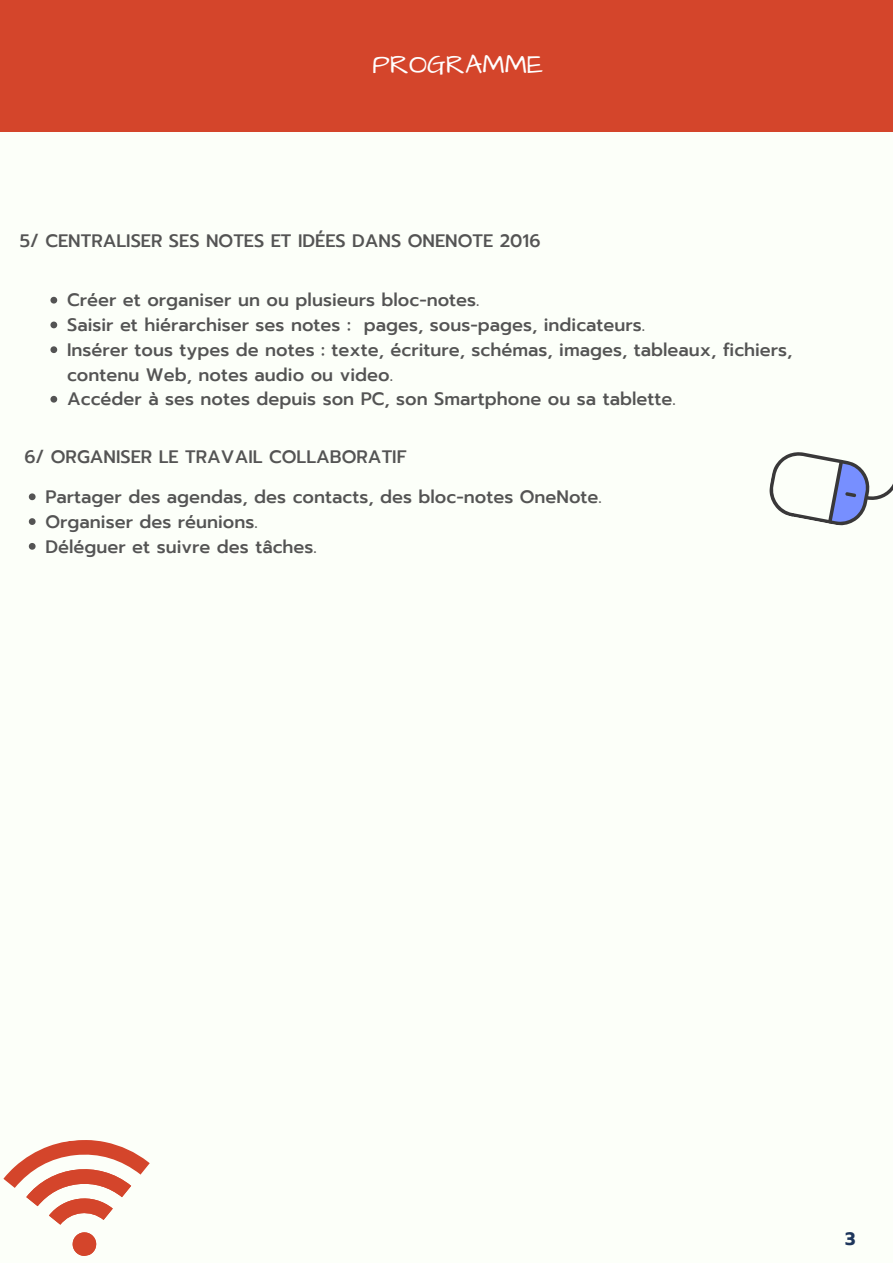
<style>
.page{position:relative;width:893px;height:1263px;background:#fcfff9}
.page>*{position:absolute;margin:0;border:0;box-sizing:border-box;transform-origin:0 0}
.t1{font:27px "Architects Daughter";color:#fff}
.t2{font:500 18px/24.8px "Prompt";color:#545454}
.t3{font:700 18px "Prompt";color:#1e365c}
</style>
<div class="page">
<div style="left:0;top:0;width:893px;height:132px;background:#d4452b"></div>
<svg style="left:50px;top:297px;width:7px;height:7px"></svg>
<svg style="left:50px;top:322px;width:7px;height:6px"></svg>
<svg style="left:50px;top:346px;width:7px;height:7px"></svg>
<svg style="left:50px;top:396px;width:7px;height:7px"></svg>
<svg style="left:29px;top:493px;width:7px;height:7px"></svg>
<svg style="left:29px;top:518px;width:7px;height:7px"></svg>
<svg style="left:29px;top:543px;width:7px;height:7px"></svg>
<svg style="left:3px;top:1140px;width:147px;height:116px"></svg>
<svg style="left:769px;top:452px;width:124px;height:74px"></svg>
<h1 class="t1" style="left:372px;top:47px;width:172px">PROGRAMME</h1>
<p class="t2" style="left:20px;top:229px;width:522px">5/ CENTRALISER SES NOTES ET IDÉES DANS ONENOTE 2016</p>
<p class="t2" style="left:67px;top:288px;width:727px">Créer et organiser un ou plusieurs bloc-notes.<br>Saisir et hiérarchiser ses notes : pages, sous-pages, indicateurs.<br>Insérer tous types de notes : texte, écriture, schémas, images, tableaux, fichiers, contenu Web, notes audio ou video.<br>Accéder à ses notes depuis son PC, son Smartphone ou sa tablette.</p>
<p class="t2" style="left:24px;top:445px;width:384px">6/ ORGANISER LE TRAVAIL COLLABORATIF</p>
<p class="t2" style="left:45px;top:485px;width:558px">Partager des agendas, des contacts, des bloc-notes OneNote.<br>Organiser des réunions.<br>Déléguer et suivre des tâches.</p>
<p class="t3" style="left:845px;top:1226px;width:12px">3</p>
</div>
